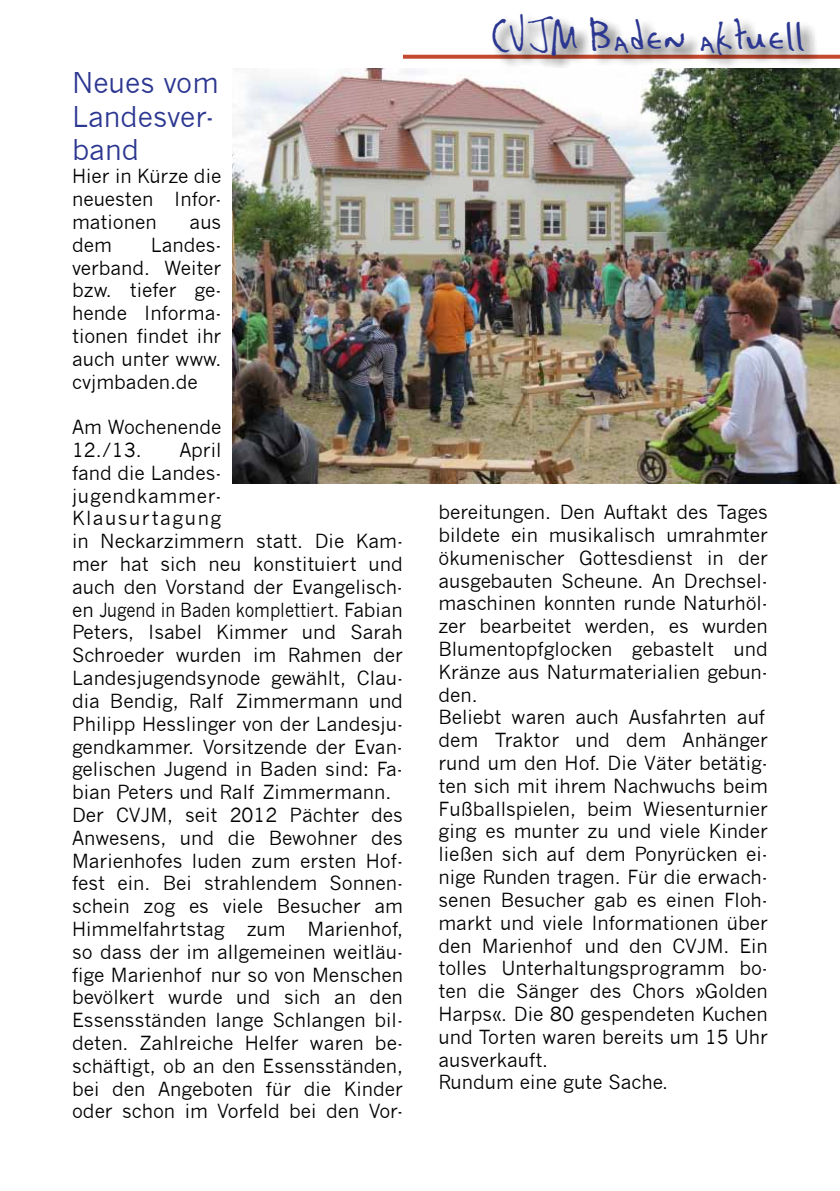
<style>
.page{position:relative;width:840px;height:1191px;background:#fff}
.page>*{position:absolute;margin:0;border:0;box-sizing:border-box;transform-origin:0 0}
.t1{font:42px "Kaela";color:#2c3791;scale:.94 1}
.t2{font:28px/33.6px "News Gothic";color:#2c3791}
.t3{font:19px/22.8px "News Gothic";color:#000}
</style>
<div class="page">
<svg style="left:403px;top:55px;width:436px;height:4px"></svg>
<div style="left:491px;top:14px;width:328px;height:59px;background:#000;opacity:.8"></div>
<img style="left:232px;top:68px;width:607px;height:415px">
<h2 class="t2" style="left:72px;top:66px;width:148px">Neues vom<br>Landesver&shy;band</h2>
<p class="t3" style="left:72px;top:165px;width:151px;text-align:justify">Hier in Kürze die neuesten Infor&shy;mationen</p>
<p class="t3" style="left:189px;top:211px;width:33px">aus</p>
<p class="t3" style="left:72px;top:233px;width:151px;text-align:justify;text-indent:79px">Landes&shy;verband. Weiter bzw. tiefer ge&shy;hende Informa&shy;tionen findet ihr auch unter www. cvjmbaden.de</p>
<p class="t3" style="left:72px;top:416px;width:151px">Am Wochenende<br>12./13.</p>
<p class="t3" style="left:72px;top:233px;width:41px">dem</p>
<p class="t3" style="left:72px;top:439px;width:332px;text-indent:107px">April<br>fand die Landes-<br>jugendkammer-<br>Klausurtagung<br>in Neckarzimmern statt. Die Kam&shy;mer hat sich neu konstituiert und auch den Vorstand der Evangelisch&shy;en Jugend in Baden komplettiert. Fabian<br>Peters, Isabel Kimmer und Sarah<br>Schroeder wurden im Rahmen der<br>Landesjugendsynode gewählt, Clau&shy;dia Bendig, Ralf Zimmermann und<br>Philipp Hesslinger von der Landesju&shy;gendkammer. Vorsitzende der Evan&shy;gelischen Jugend in Baden sind: Fa&shy;bian Peters und Ralf Zimmermann.<br>Der CVJM, seit 2012 Pächter des<br>Anwesens, und die Bewohner des<br>Marienhofes luden zum ersten Hof&shy;fest ein. Bei strahlendem Sonnen&shy;schein zog es viele Besucher am<br>Himmelfahrtstag zum Marienhof, so dass der im allgemeinen weitläu&shy;fige Marienhof nur so von Menschen bevölkert wurde und sich an den<br>Essensständen lange Schlangen bil&shy;deten. Zahlreiche Helfer waren be&shy;schäftigt, ob an den Essensständen, bei den Angeboten für die Kinder oder schon im Vorfeld bei den Vor-</p>
<h1 class="t1" style="left:492px;top:10px;width:334px">CVJM Baden aktuell</h1>
<p class="t3" style="left:438px;top:501px;width:331px">bereitungen. Den Auftakt des Tages bildete ein musikalisch umrahmter ökumenischer Gottesdienst in der ausgebauten Scheune. An Drechsel&shy;maschinen konnten runde Naturhöl&shy;zer bearbeitet werden, es wurden<br>Blumentopfglocken gebastelt und<br>Kränze aus Naturmaterialien gebun&shy;den.<br>Beliebt waren auch Ausfahrten auf dem Traktor und dem Anhänger rund um den Hof. Die Väter betätig&shy;ten sich mit ihrem Nachwuchs beim<br>Fußballspielen, beim Wiesenturnier ging es munter zu und viele Kinder ließen sich auf dem Ponyrücken ei&shy;nige Runden tragen. Für die erwach&shy;senen Besucher gab es einen Floh&shy;markt und viele Informationen über den Marienhof und den CVJM. Ein tolles Unterhaltungsprogramm bo&shy;ten die Sänger des Chors »Golden<br>Harps«. Die 80 gespendeten Kuchen und Torten waren bereits um 15 Uhr ausverkauft.<br>Rundum eine gute Sache.</p>
</div>
